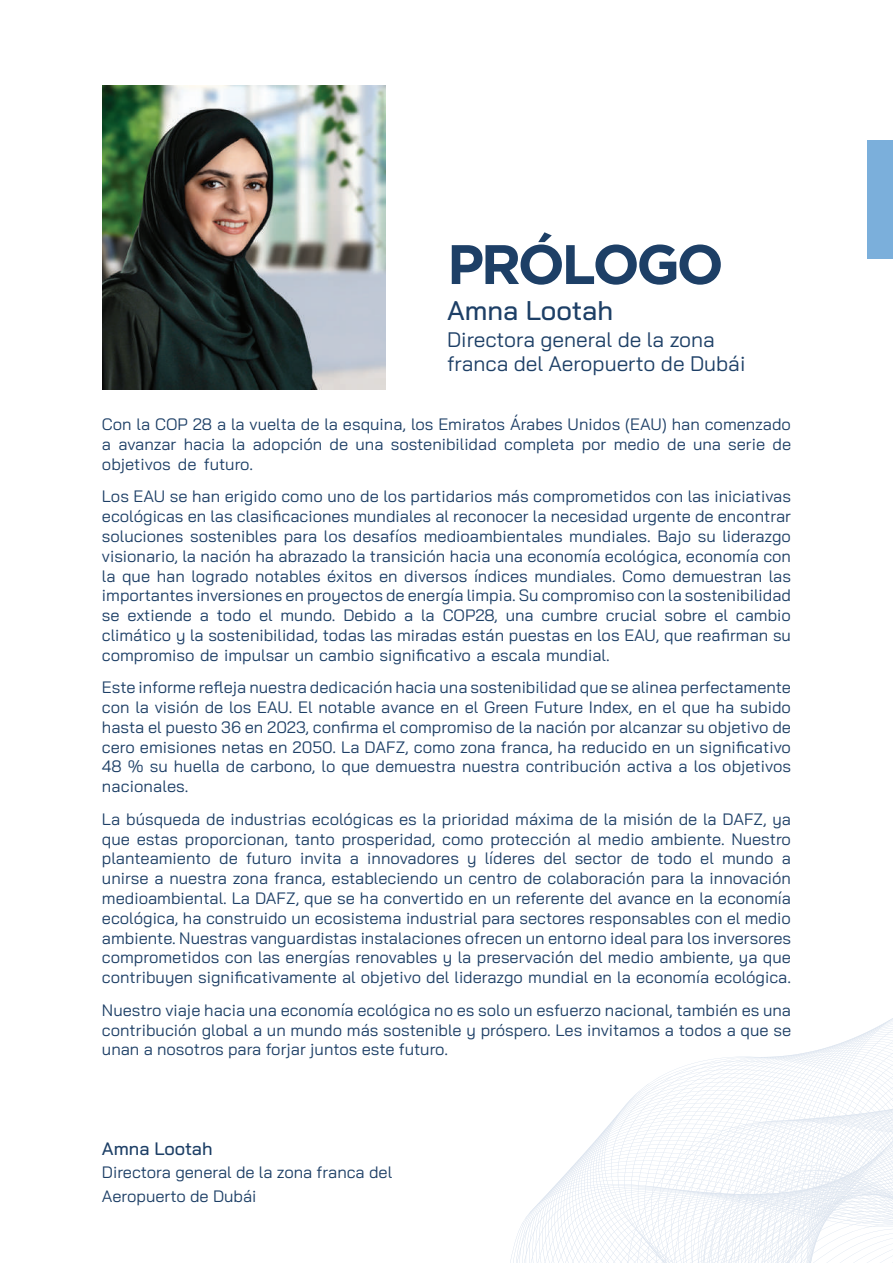
<style>
.page{position:relative;width:893px;height:1263px;background:#fff}
.page>*{position:absolute;margin:0;border:0;box-sizing:border-box;transform-origin:0 0}
.t1{font:700 55.5px "Gotham";letter-spacing:-.06em;color:#1d3f66}
.t2{font:500 27px "Bai Jamjuree";color:#1d3f66}
.t3{font:21px/24px "Bai Jamjuree";color:#1d3f66}
.t4{font:500 18px "Bai Jamjuree";color:#1d3f66}
.t5{font:16.5px/19.8px "Bai Jamjuree";color:#1d3f66}
</style>
<div class="page">
<div style="left:867px;top:140px;width:26px;height:119px;background:#7bafdb"></div>
<svg style="left:510px;top:1018px;width:383px;height:245px"></svg>
<img style="left:102px;top:85px;width:283px;height:305px">
<h1 class="t1" style="left:447px;top:232px;width:278px">PRÓLOGO</h1>
<h2 class="t2" style="left:447px;top:295px;width:167px">Amna Lootah</h2>
<p class="t3" style="left:447px;top:327px;width:300px">Directora general de la zona franca del Aeropuerto de Dubái</p>
<p class="t5" style="left:102px;top:414px;width:691px;text-align:justify">Con la COP 28 laa vuelta de la esquina, los Emiratos Árabes Unidos (EAU) han comenzado a avanzar hacia la adopción de una sostenibilidad completa por medio de una serie de objetivos de futuro.</p>
<p class="t5" style="left:102px;top:486px;width:691px;text-align:right">Los EAU se han erigido como uno de los partidarios más comprometidos con las iniciativas ecológicas en las clasificaciones mundiales al reconocer la necesidad urgente de encontrar soluciones sostenibles para los desafíos medioambientales mundiales. Bajo su liderazgo visionario la, nación ha abrazado la transición hacia una economía ecológica, economía con la que han logrado notables éxitos en diversos índices mundiales. Como demuestran las importantes inversiones en proyectos de energía limpia. Su compromiso con la sostenibilidad cambio</p>
<p class="t5" style="left:443px;top:605px;width:57px">COP28,</p>
<p class="t5" style="left:127px;top:605px;width:66px">extiende</p>
<p class="t5" style="left:217px;top:605px;width:36px">todo</p>
<p class="t5" style="left:259px;top:605px;width:15px">el</p>
<p class="t5" style="left:281px;top:605px;width:56px">mundo.</p>
<p class="t5" style="left:343px;top:605px;width:54px">Debido</p>
<p class="t5" style="left:421px;top:605px;width:15px">la</p>
<p class="t5" style="left:542px;top:605px;width:58px">cumbre</p>
<p class="t5" style="left:606px;top:605px;width:52px">crucial</p>
<p class="t5" style="left:664px;top:605px;width:44px">sobre</p>
<p class="t5" style="left:714px;top:605px;width:15px">el</p>
<p class="t5" style="left:102px;top:605px;width:691px">se<br>climático lay sostenibilidad, todas las miradas están puestas en los EAU, que reafirman su compromiso de impulsar un cambio significativo a escala mundial.</p>
<p class="t5" style="left:102px;top:677px;width:691px;text-align:justify">Este informe refleja nuestra dedicación hacia una sostenibilidad que se alinea perfectamente con la visión de los EAU. El notable avance en el Green Future Index, en el que ha subido hasta el puesto 36 en 2023, confirma el compromiso de la nación por alcanzar su objetivo de cero emisiones netas en 2050. La DAFZ, como zona franca, ha reducido en un significativo 48 % su huella de carbono, lo que demuestra nuestra contribución activa a los objetivos nacionales.</p>
<p class="t5" style="left:102px;top:809px;width:691px;text-align:right">La búsqueda de industrias ecológicas es la prioridad máxima de la misión de la DAFZ, ya que estas proporcionan, tanto prosperidad, como protección al medio ambiente. Nuestro a</p>
<p class="t5" style="left:200px;top:605px;width:11px">a</p>
<p class="t5" style="left:404px;top:605px;width:11px">a</p>
<p class="t5" style="left:506px;top:605px;width:30px">una</p>
<p class="t5" style="left:485px;top:849px;width:52px">líderes</p>
<p class="t5" style="left:246px;top:849px;width:47px">futuro</p>
<p class="t5" style="left:102px;top:849px;width:691px">planteamiento<br>unirse a nuestra zona franca, estableciendo un centro de colaboración para la innovación medioambiental. La DAFZ, que se ha convertido en un referente del avance en la economía ecológica, ha construido un ecosistema industrial para sectores responsables con el medio ambiente. Nuestras vanguardistas instalaciones ofrecen un entorno ideal para los inversores comprometidos con las energías renovables lay preservación del medio ambiente, ya que contribuyen significativamente al objetivo del liderazgo mundial en la economía ecológica.</p>
<p class="t5" style="left:102px;top:1000px;width:691px;text-align:justify">Nuestro viaje hacia una economía ecológica no es solo un esfuerzo nacional, también es una contribución global a un mundo más sostenible y próspero. Les invitamos a todos a que se unan a nosotros para forjar juntos este futuro.</p>
<p class="t5" style="left:219px;top:849px;width:20px">de</p>
<p class="t5" style="left:367px;top:849px;width:93px">innovadores</p>
<p class="t5" style="left:543px;top:849px;width:25px">del</p>
<p class="t5" style="left:631px;top:849px;width:20px">de</p>
<p class="t5" style="left:658px;top:849px;width:36px">todo</p>
<p class="t5" style="left:700px;top:849px;width:15px">el</p>
<p class="t5" style="left:722px;top:849px;width:53px">mundo</p>
<p class="t5" style="left:300px;top:849px;width:43px">invita</p>
<p class="t5" style="left:575px;top:849px;width:49px">sector</p>
<p class="t5" style="left:350px;top:849px;width:11px">a</p>
<p class="t5" style="left:467px;top:849px;width:11px">y</p>
<p class="t4" style="left:102px;top:1138px;width:112px">Amna Lootah</p>
<p class="t5" style="left:102px;top:1160px;width:292px;line-height:24px">Directora general de la zona franca del<br>Aeropuerto de Dubái</p>
</div>
